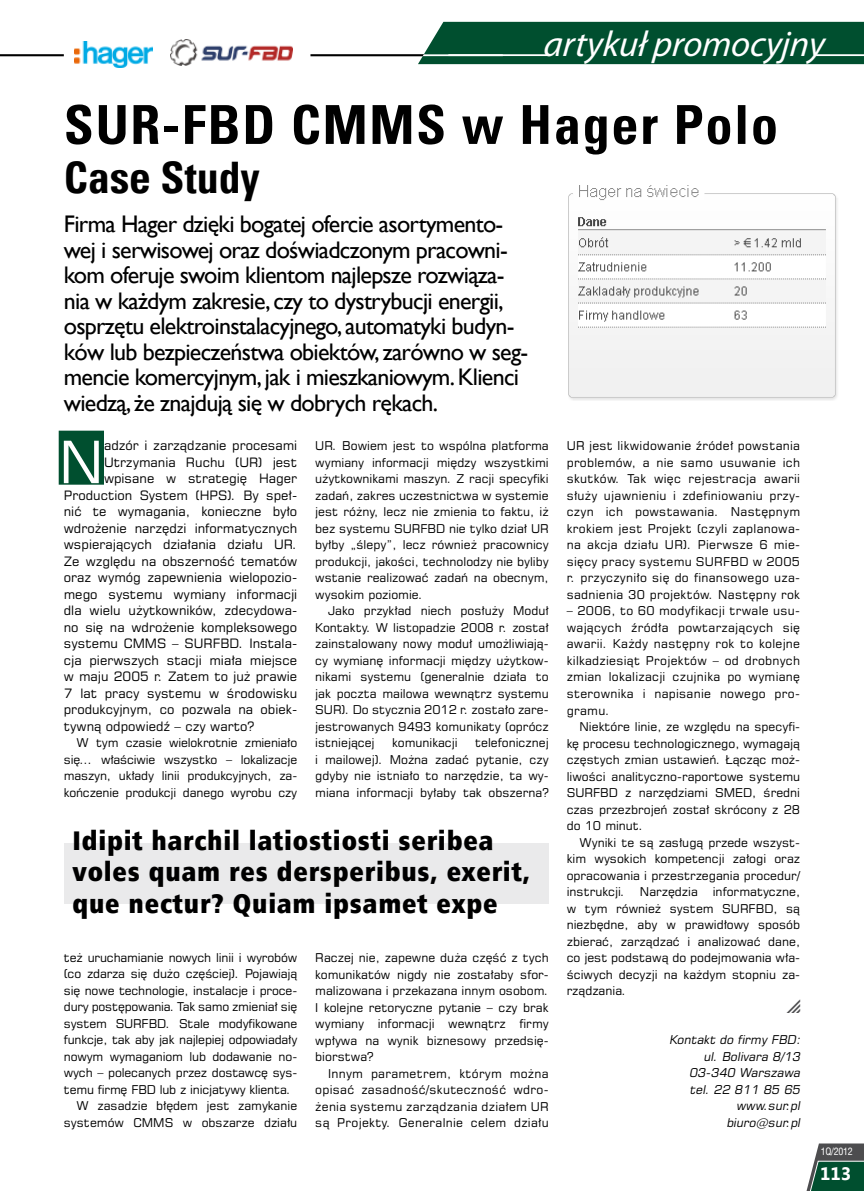
<style>
.page{position:relative;width:864px;height:1191px;background:#fff}
.page>*{position:absolute;margin:0;border:0;box-sizing:border-box;transform-origin:0 0}
.t1{font:700 condensed 54px "Univers";letter-spacing:.03em;color:#000}
.t2{font:54px "Square 721 PL";color:#fff}
.t3{font:700 condensed 43.5px "Univers";color:#000}
.t4{font:italic 36px "Myriad Pro";color:#fff}
.t5{font:27px/31.5px "Humnst 777 X Blk Cn EU";letter-spacing:.03em;color:#000}
.t6{font:24px/25.5px "Gill Sans";letter-spacing:-.03em;color:#000}
.t7{font:700 18px "Leelawadee";color:#fff}
.t8{font:12px "Square 721 PL";color:#000}
.t9{font:11.25px/16.5px "Square 721 PL";color:#000;text-align:justify}
.t10{font:italic 11.25px/16.5px "Square 721 PL";color:#000;text-align:right}
.t11{font:9.9px "Switzerland Condensed";letter-spacing:-.025em;color:#fff}
</style>
<div class="page">
<div style="left:59px;top:431px;width:45px;height:54px;background:#004f2f"></div>
<img style="left:568px;top:185px;width:269px;height:215px">
<div style="left:64px;top:843px;width:484px;height:61px;background:#eaeaeb"></div>
<svg style="left:806px;top:1143px;width:57px;height:48px;background:#406959"></svg>
<hr style="left:310px;top:54px;width:235px;height:2px;background:#000">
<hr style="left:0;top:54px;width:64px;height:2px;background:#000">
<div style="left:418px;top:22px;width:445px;height:42px;background:#004f2f"></div>
<img style="left:74px;top:41px;width:79px;height:26px">
<img style="left:171px;top:39px;width:121px;height:27px">
<h3 class="t4" style="left:543px;top:21px;width:282px">artykuł promocyjny</h3>
<h1 class="t1" style="left:64px;top:91px;width:715px">SUR-FBD CMMS w Hager Polo</h1>
<h2 class="t3" style="left:64px;top:150px;width:197px">Case Study</h2>
<p class="t6" style="left:64px;top:212px;width:466px">Firma Hager dzięki bogatej ofercie asortymento&shy;wej i serwisowej oraz doświadczonym pracowni&shy;kom oferuje swoim klientom najlepsze rozwiąza&shy;nia w każdym zakresie, czy to dystrybucji energii, osprzętu elektroinstalacyjnego, automatyki budyn&shy;ków lub bezpieczeństwa obiektów, zarówno w seg&shy;mencie komercyjnym, jak i mieszkaniowym. Klienci wiedzą, że znajdują się w dobrych rękach.</p>
<h1 class="t2" style="left:59px;top:425px;width:47px">N</h1>
<p class="t8" style="left:104px;top:437px;width:195px">adzór i zarządzanie procesami</p>
<p class="t9" style="left:315px;top:437px;width:235px">UR. Bowiem jest to wspólna platforma wymiany informacji między wszystkimi użytkownikami maszyn. Z racji specyfiki zadań, zakres uczestnictwa w systemie jest różny, lecz nie zmienia to faktu, iż bez systemu SURFBD nie tylko dział UR byłby „ślepy”, lecz również pracownicy produkcji, jakości, technolodzy nie byliby wstanie realizować zadań na obecnym, wysokim poziomie.</p>
<p class="t9" style="left:315px;top:602px;width:235px;text-indent:13px">Jako przykład niech posłuży Moduł Kontakty. W listopadzie 2008 r. został zainstalowany nowy moduł umożliwiają&shy;cy wymianę informacji między użytkow&shy;nikami systemu (generalnie działa to jak poczta mailowa wewnątrz systemu SUR). Do stycznia 2012 r. zostało zare&shy;jestrowanych 9493 komunikaty (oprócz istniejącej</p>
<p class="t9" style="left:566px;top:437px;width:235px">UR jest likwidowanie źródeł powstania problemów, a nie samo usuwanie ich skutków. Tak więc rejestracja awarii służy ujawnieniu i zdefiniowaniu przy&shy;czyn ich powstawania. Następnym krokiem jest Projekt (czyli zaplanowa&shy;na akcja działu UR). Pierwsze 6 mie&shy;sięcy pracy systemu SURFBD w 2005 r. przyczyniło się do finansowego uza&shy;sadnienia 30 projektów. Następny rok</p>
<p class="t9" style="left:566px;top:602px;width:235px">– 2006, to 60 modyfikacji trwale usu&shy;wających źródła powtarzających się awarii. Każdy następny rok to kolejne kilkadziesiąt Projektów – od drobnych zmian lokalizacji czujnika po wymianę sterownika i napisanie nowego pro&shy;gramu.</p>
<p class="t9" style="left:566px;top:718px;width:235px;text-indent:13px">Niektóre linie, ze względu na specyfi&shy;kę procesu technologicznego, wymagają częstych zmian ustawień. Łącząc moż&shy;liwości analityczno-raportowe systemu SURFBD z narzędziami SMED, średni czas przezbrojeń został skrócony z 28 do 10 minut.</p>
<p class="t9" style="left:566px;top:833px;width:235px;text-indent:13px">Wyniki te są zasługą przede wszyst&shy;kim wysokich kompetencji załogi oraz opracowania i przestrzegania procedur/ instrukcji.</p>
<p class="t8" style="left:104px;top:454px;width:195px">Utrzymania Ruchu (UR) jest</p>
<p class="t8" style="left:104px;top:470px;width:195px">wpisane w strategię Hager</p>
<p class="t8" style="left:64px;top:487px;width:235px">Production System (HPS). By speł-</p>
<p class="t8" style="left:64px;top:503px;width:235px">nić te wymagania, konieczne było</p>
<p class="t8" style="left:64px;top:520px;width:235px">wdrożenie narzędzi informatycznych</p>
<p class="t8" style="left:64px;top:536px;width:235px">wspierających działania działu UR.</p>
<p class="t8" style="left:64px;top:553px;width:235px">Ze względu na obszerność tematów</p>
<p class="t8" style="left:64px;top:569px;width:235px">oraz wymóg zapewnienia wielopozio-</p>
<p class="t8" style="left:64px;top:586px;width:235px">mego systemu wymiany informacji</p>
<p class="t8" style="left:64px;top:602px;width:235px">dla wielu użytkowników, zdecydowa-</p>
<p class="t8" style="left:64px;top:619px;width:235px">no się na wdrożenie kompleksowego</p>
<p class="t8" style="left:64px;top:635px;width:235px">systemu CMMS – SURFBD. Instala-</p>
<p class="t8" style="left:64px;top:652px;width:235px">cja pierwszych stacji miała miejsce</p>
<p class="t8" style="left:64px;top:668px;width:235px">w maju 2005 r. Zatem to już prawie</p>
<p class="t8" style="left:64px;top:685px;width:235px">7 lat pracy systemu w środowisku</p>
<p class="t8" style="left:64px;top:701px;width:235px">produkcyjnym, co pozwala na obiek-</p>
<p class="t8" style="left:64px;top:718px;width:192px">tywną odpowiedź – czy warto?</p>
<p class="t9" style="left:64px;top:734px;width:235px;text-indent:13px">W tym czasie wielokrotnie zmieniało się… właściwie wszystko – lokalizacje maszyn, układy linii produkcyjnych, za&shy;kończenie produkcji danego wyrobu czy</p>
<p class="t9" style="left:315px;top:734px;width:235px;text-indent:160px">telefonicznej i mailowej). Można zadać pytanie, czy gdyby nie istniało to narzędzie, ta wy&shy;miana informacji byłaby tak obszerna?</p>
<p class="t9" style="left:392px;top:734px;width:67px">komunikacji</p>
<h3 class="t5" style="left:72px;top:824px;width:459px">Idipit harchil latiostiosti seribea voles quam res dersperibus, exerit, que nectur? Quiam ipsamet expe</h3>
<p class="t9" style="left:566px;top:883px;width:235px;text-indent:146px">informatyczne, w tym również system SURFBD, są niezbędne, aby w prawidłowy sposób zbierać, zarządzać i analizować dane, co jest podstawą do podejmowania wła&shy;ściwych decyzji na każdym stopniu za&shy;rządzania.</p>
<p class="t10" style="left:668px;top:1031px;width:135px">Kontakt do firmy FBD: ul. Bolivara 8/13<br>03-340 Warszawa tel. 22 811 85 65 www.sur.pl biuro@sur.pl</p>
<p class="t9" style="left:639px;top:883px;width:59px">Narzędzia</p>
<p class="t9" style="left:64px;top:949px;width:235px">też uruchamianie nowych linii i wyrobów</p>
<p class="t9" style="left:64px;top:965px;width:235px">(co zdarza się dużo częściej). Pojawiają</p>
<p class="t9" style="left:64px;top:982px;width:235px">się nowe technologie, instalacje i proce-</p>
<p class="t9" style="left:64px;top:998px;width:235px">dury postępowania. Tak samo zmieniał się</p>
<p class="t9" style="left:64px;top:1015px;width:235px">system SURFBD. Stale modyfikowane</p>
<p class="t9" style="left:64px;top:1031px;width:235px">funkcje, tak aby jak najlepiej odpowiadały</p>
<p class="t9" style="left:64px;top:1048px;width:235px">nowym wymaganiom lub dodawanie no-</p>
<p class="t9" style="left:64px;top:1064px;width:235px">wych – polecanych przez dostawcę sys-</p>
<p class="t9" style="left:64px;top:1081px;width:228px">temu firmę FBD lub z inicjatywy klienta.</p>
<p class="t9" style="left:77px;top:1097px;width:222px">W zasadzie błędem jest zamykanie</p>
<p class="t9" style="left:64px;top:1114px;width:235px">systemów CMMS w obszarze działu</p>
<p class="t9" style="left:315px;top:949px;width:235px">Raczej nie, zapewne duża część z tych komunikatów nigdy nie zostałaby sfor&shy;malizowana i przekazana innym osobom.<br>I kolejne retoryczne pytanie – czy brak wymiany informacji wewnątrz firmy wpływa na wynik biznesowy przedsię&shy;biorstwa?</p>
<p class="t9" style="left:315px;top:1064px;width:235px;text-indent:13px">Innym parametrem, którym można opisać zasadność/skuteczność wdro&shy;żenia systemu zarządzania działem UR są Projekty. Generalnie celem działu</p>
<p class="t11" style="left:820px;top:1145px;width:33px">1Q/2012</p>
<h3 class="t7" style="left:819px;top:1163px;width:33px">113</h3>
</div>
